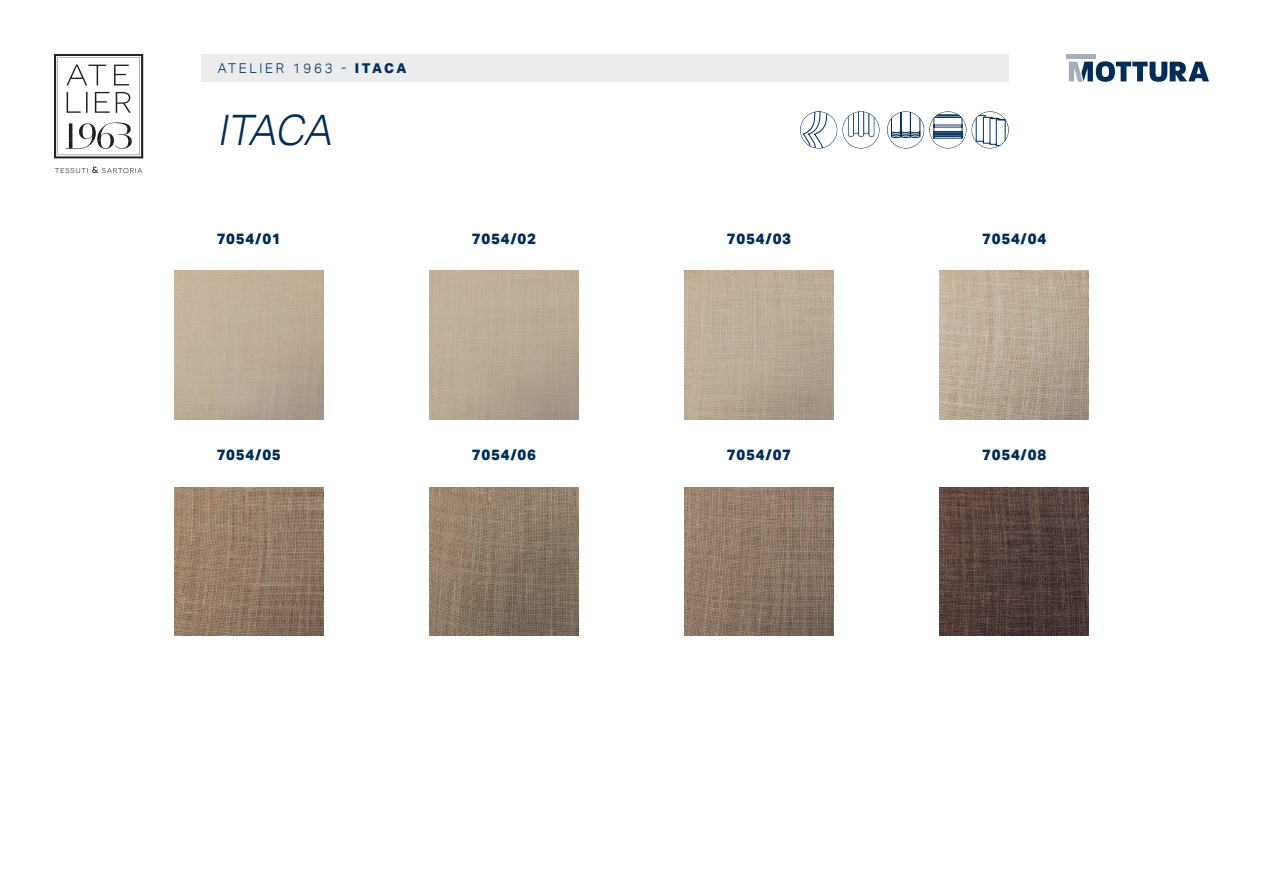
<style>
.page{position:relative;width:1263px;height:893px;background:#fff}
.page>*{position:absolute;margin:0;border:0;box-sizing:border-box;transform-origin:0 0}
.t1{font:italic 300 42px "Aktiv Grotesk";color:#002c59}
.t2{font:800 15px "Aktiv Grotesk";letter-spacing:.05em;color:#002c59}
.t3{font:300 13.5px "Aktiv Grotesk";letter-spacing:.2em;color:#002c59}
.s1{font-weight:800}
</style>
<div class="page">
<img style="left:174px;top:271px;width:149px;height:148px">
<img style="left:429px;top:271px;width:149px;height:148px">
<img style="left:685px;top:271px;width:148px;height:148px">
<img style="left:940px;top:271px;width:149px;height:148px">
<img style="left:174px;top:487px;width:149px;height:149px">
<img style="left:429px;top:487px;width:149px;height:149px">
<img style="left:685px;top:487px;width:148px;height:149px">
<img style="left:940px;top:487px;width:149px;height:149px">
<svg style="left:55px;top:167px;width:87px;height:6px"></svg>
<svg style="left:54px;top:54px;width:89px;height:104px"></svg>
<svg style="left:800px;top:113px;width:27px;height:34px"></svg>
<div style="left:800px;top:111px;width:37px;height:38px;border:1px solid #002c59;border-radius:50%"></div>
<svg style="left:848px;top:112px;width:26px;height:25px"></svg>
<div style="left:842px;top:111px;width:37px;height:38px;border:1px solid #123962;border-radius:50%"></div>
<svg style="left:891px;top:113px;width:29px;height:25px"></svg>
<div style="left:887px;top:111px;width:37px;height:38px;border:1px solid #002c59;border-radius:50%"></div>
<svg style="left:933px;top:113px;width:30px;height:26px"></svg>
<div style="left:929px;top:111px;width:37px;height:38px;border:1px solid #123962;border-radius:50%"></div>
<div style="left:971px;top:111px;width:38px;height:38px;border:1px solid #002f65;border-radius:50%"></div>
<svg style="left:975px;top:115px;width:31px;height:31px"></svg>
<div style="left:201px;top:54px;width:808px;height:28px;background:#eaecee"></div>
<hr style="left:1066px;top:54px;width:29px;height:4px;background:#a5afba">
<svg style="left:1069px;top:61px;width:140px;height:21px"></svg>
<p class="t3" style="left:218px;top:60px;width:190px">ATELIER 1963 - <span class="s1">ITACA</span></p>
<h1 class="t1" style="left:218px;top:106px;width:130px">ITACA</h1>
<p class="t2" style="left:217px;top:230px;width:66px">7054/01</p>
<p class="t2" style="left:472px;top:230px;width:66px">7054/02</p>
<p class="t2" style="left:727px;top:230px;width:66px">7054/03</p>
<p class="t2" style="left:982px;top:230px;width:66px">7054/04</p>
<p class="t2" style="left:217px;top:446px;width:66px">7054/05</p>
<p class="t2" style="left:472px;top:446px;width:66px">7054/06</p>
<p class="t2" style="left:727px;top:446px;width:66px">7054/07</p>
<p class="t2" style="left:982px;top:446px;width:66px">7054/08</p>
</div>
